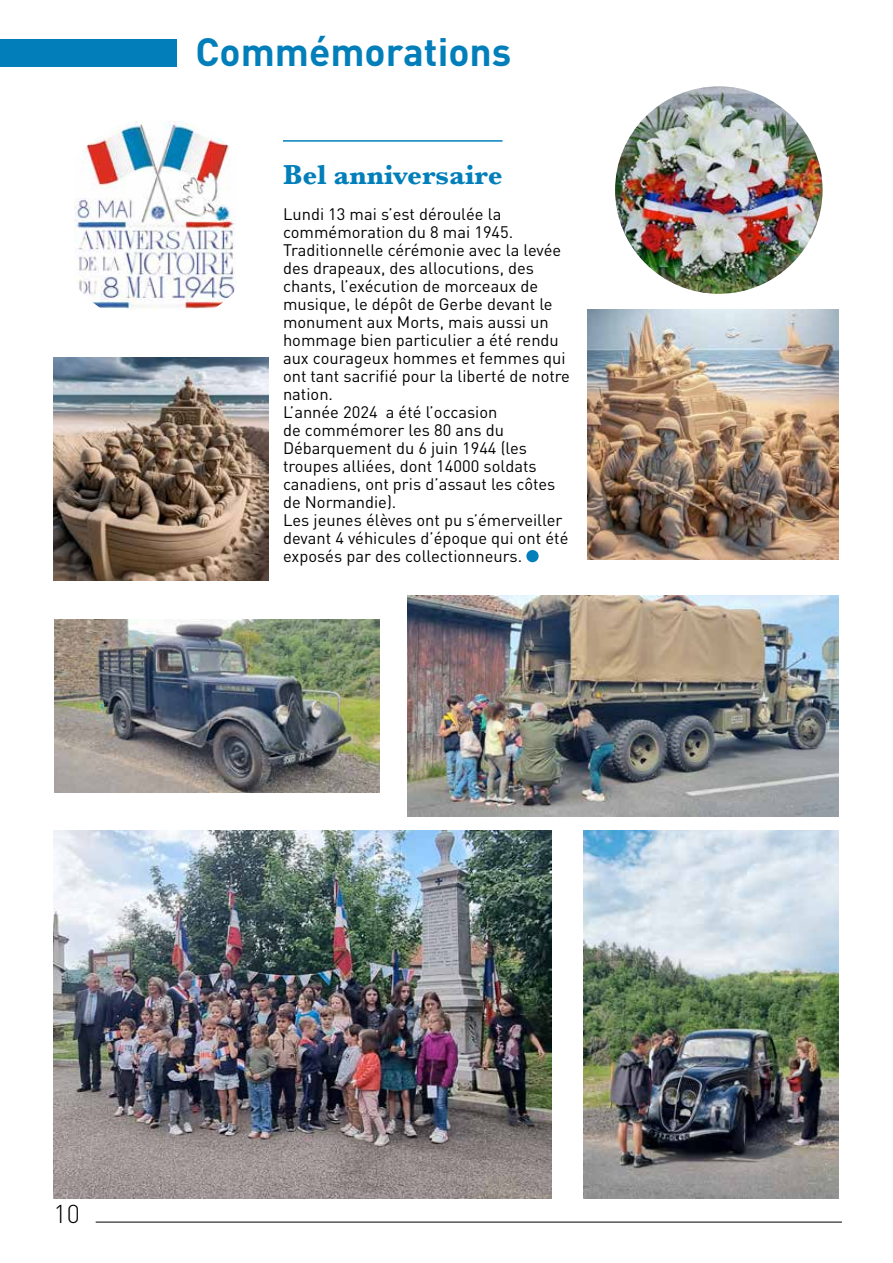
<style>
.page{position:relative;width:893px;height:1263px;background:#fff}
.page>*{position:absolute;margin:0;border:0;box-sizing:border-box;transform-origin:0 0}
.t1{font:700 39px "DIN";color:#027fba}
.t2{font:700 28.5px "Baskerville";color:#027fba}
.t3{font:300 25.5px "DIN";color:#000}
.t4{font:16.5px/18px "DIN";color:#000}
</style>
<div class="page">
<hr style="left:96px;top:1222px;width:746px;height:1px;background:#000">
<div style="left:0;top:39px;width:177px;height:28px;background:#027fba"></div>
<hr style="left:283px;top:140px;width:220px;height:2px;background:#027fba">
<div style="left:526px;top:550px;width:13px;height:12px;background:#027fba;border-radius:50%"></div>
<img style="left:54px;top:358px;width:214px;height:222px">
<img style="left:407px;top:595px;width:432px;height:222px">
<img style="left:583px;top:830px;width:256px;height:368px">
<img style="left:74px;top:121px;width:162px;height:189px">
<img style="left:588px;top:310px;width:251px;height:249px">
<img style="left:615px;top:86px;width:208px;height:208px;border-radius:104px">
<img style="left:54px;top:830px;width:498px;height:368px">
<img style="left:54px;top:620px;width:325px;height:172px">
<h1 class="t1" style="left:195px;top:27px;width:318px">Commémorations</h1>
<h2 class="t2" style="left:283px;top:155px;width:221px">Bel anniversaire</h2>
<p class="t4" style="left:283px;top:205px;width:288px">Lundi 13 mai s’est déroulée la commémoration du 8 mai 1945.<br>Traditionnelle cérémonie avec la levée des drapeaux, des allocutions, des chants, l’exécution de morceaux de musique, le dépôt de Gerbe devant le monument aux Morts, mais aussi un hommage bien particulier a été rendu aux courageux hommes et femmes qui ont tant sacrifié pour la liberté de notre nation.<br>L’année 2024 a été l’occasion<br>de commémorer les 80 ans du<br>Débarquement du 6 juin 1944 (les troupes alliées, dont 14000 soldats canadiens, ont pris d’assaut les côtes de Normandie).<br>Les jeunes élèves ont pu s’émerveiller devant 4 véhicules d’époque qui ont été exposés par des collectionneurs.</p>
<h3 class="t3" style="left:54px;top:1198px;width:28px">10</h3>
</div>
